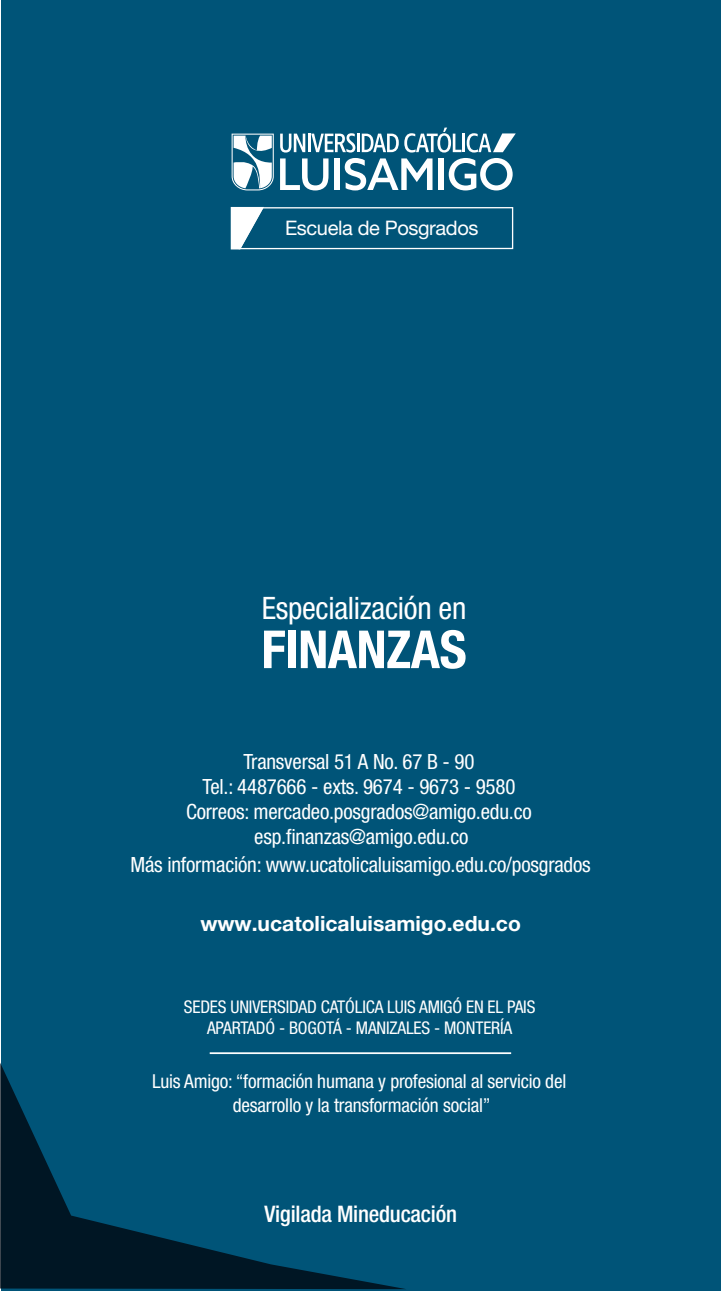
<style>
.page{position:relative;width:721px;height:1291px;background:#fff}
.page>*{position:absolute;margin:0;border:0;box-sizing:border-box;transform-origin:0 0}
.t1{font:700 condensed 52.5px "Helvetica Neue LT Std";letter-spacing:-.01em;color:#fff}
.t2{font:condensed 30.97px "Helvetica Neue LT Std";letter-spacing:-.01em;color:#fff}
.t3{font:500 condensed 22.75px "Helvetica Neue LT Std";letter-spacing:-.01em;color:#fff}
.t4{font:condensed 21px/25.2px "Helvetica Neue LT Std";letter-spacing:-.01em;color:#fff;text-align:center}
.t5{font:700 21px "Helvetica Neue LT Std";color:#fff}
.t6{font:20.12px "Helvetica Neue LT Std";letter-spacing:-.02em;color:#fff}
.t7{font:condensed 19.25px/23.1px "Helvetica Neue LT Std";letter-spacing:-.01em;color:#fff;text-align:center}
.t8{font:condensed 17.5px/21px "Helvetica Neue LT Std";letter-spacing:-.01em;color:#fff;text-align:center}
</style>
<div class="page">
<div style="left:1px;top:1px;width:720px;height:1290px;background:#005478"></div>
<svg style="left:0;top:1063px;width:405px;height:226px"></svg>
<hr style="left:210px;top:1052px;width:301px;height:2px;background:#fff">
<svg style="left:280px;top:128px;width:236px;height:62px"></svg>
<svg style="left:232px;top:134px;width:42px;height:56px"></svg>
<svg style="left:230px;top:206px;width:284px;height:44px"></svg>
<p class="t6" style="left:285px;top:215px;width:195px">Escuela de Posgrados</p>
<h2 class="t2" style="left:262px;top:590px;width:206px">Especialización en</h2>
<h1 class="t1" style="left:261px;top:618px;width:207px">FINANZAS</h1>
<p class="t4" style="left:186px;top:748px;width:347px">Transversal 51 A No. 67 B - 90<br>Tel.: 4487666 - exts. 9674 - 9673 - 9580<br>Correos: mercadeo.posgrados@amigo.edu.co esp.finanzas@amigo.edu.co</p>
<p class="t4" style="left:130px;top:851px;width:462px">Más información: www.ucatolicaluisamigo.edu.co/posgrados</p>
<p class="t5" style="left:200px;top:910px;width:322px">www.ucatolicaluisamigo.edu.co</p>
<p class="t8" style="left:184px;top:996px;width:353px">SEDES UNIVERSIDAD CATÓLICA LUIS AMIGÓ EN EL PAIS<br>APARTADÓ - BOGOTÁ - MANIZALES - MONTERÍA</p>
<p class="t7" style="left:152px;top:1070px;width:416px">Luis Amigo: “formación humana y profesional al servicio del desarrollo y la transformación social”</p>
<p class="t3" style="left:264px;top:1200px;width:194px">Vigilada Mineducación</p>
</div>
